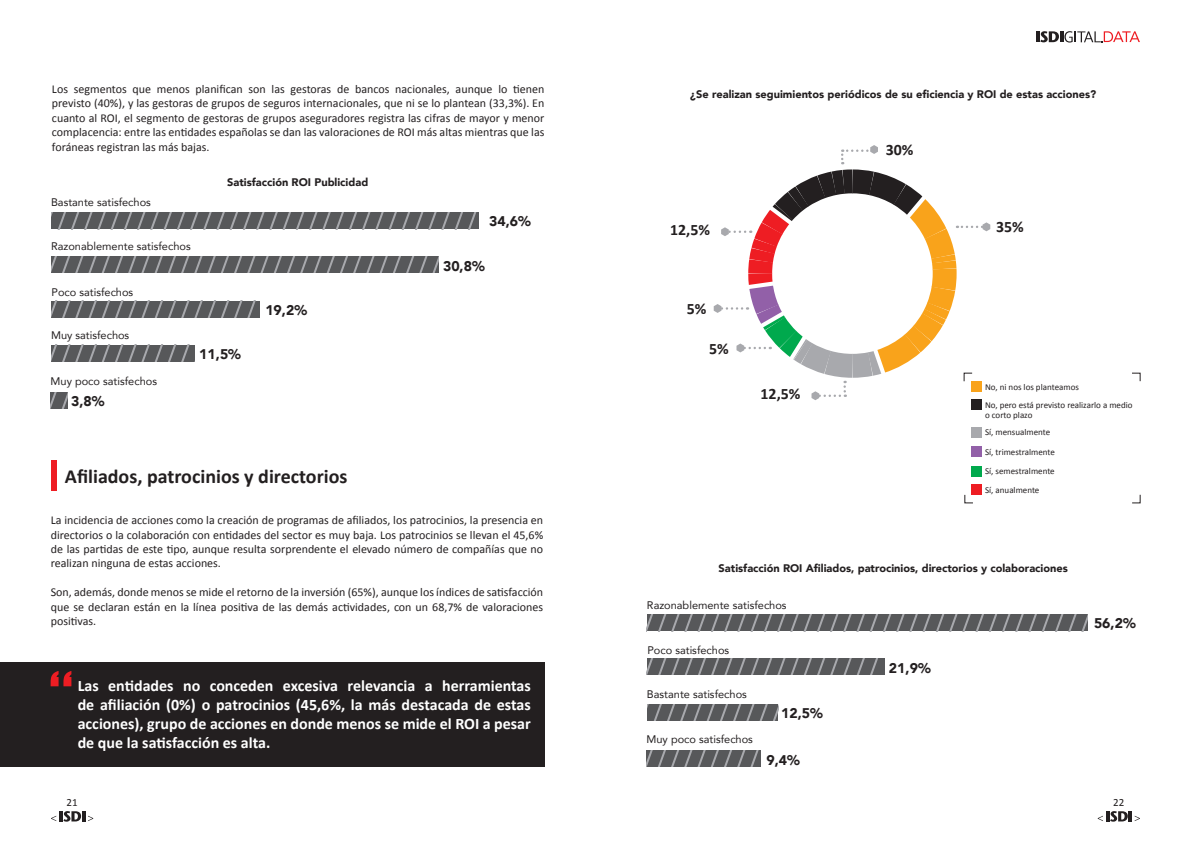
<style>
.page{position:relative;width:1191px;height:842px;background:#fff}
.page>*{position:absolute;margin:0;border:0;box-sizing:border-box;transform-origin:0 0}
.t1{font:700 20px "Calibri";color:#231f20}
.t2{font:700 16px/19.2px "Calibri";color:#fff;text-align:justify}
.t3{font:700 15.9px "Calibri";color:#231f20}
.t4{font:900 14px "Avenir";color:#231f20}
.t5{font:12px/14.4px "Calibri";color:#231f20;text-align:justify}
.t6{font:11px "Avenir";color:#231f20}
.t7{font:900 11px "Avenir";color:#231f20}
.t8{font:11px "Calibri";color:#231f20}
.t9{font:9px/19.5px "Calibri";color:#231f20}
</style>
<div class="page">
<div style="left:0;top:663px;width:544px;height:104px;background:#231f20"></div>
<svg style="left:51px;top:811px;width:42px;height:11px"></svg>
<svg style="left:51px;top:256px;width:388px;height:16px;background:#646567"></svg>
<svg style="left:51px;top:213px;width:428px;height:16px;background:#636467"></svg>
<svg style="left:51px;top:301px;width:209px;height:16px;background:#636467"></svg>
<svg style="left:51px;top:392px;width:17px;height:16px"></svg>
<svg style="left:51px;top:345px;width:143px;height:16px;background:#636467"></svg>
<div style="left:51px;top:461px;width:6px;height:30px;background:#ee1d23"></div>
<svg style="left:51px;top:671px;width:20px;height:15px"></svg>
<svg style="left:1097px;top:811px;width:43px;height:11px"></svg>
<svg style="left:1036px;top:31px;width:104px;height:12px"></svg>
<svg style="left:647px;top:615px;width:441px;height:16px;background:#646567"></svg>
<svg style="left:647px;top:704px;width:131px;height:17px;background:#636467"></svg>
<svg style="left:647px;top:659px;width:234px;height:16px;background:#646567"></svg>
<svg style="left:646px;top:751px;width:115px;height:16px;background:#646567"></svg>
<div style="left:970px;top:427px;width:11px;height:10px;background:#a8a9ad"></div>
<div style="left:970px;top:446px;width:11px;height:11px;background:#9260a8"></div>
<div style="left:970px;top:466px;width:11px;height:10px;background:#00a94d"></div>
<div style="left:970px;top:484px;width:11px;height:11px;background:#ee1d23"></div>
<div style="left:970px;top:399px;width:11px;height:11px;background:#231f20"></div>
<svg style="left:964px;top:494px;width:9px;height:10px"></svg>
<svg style="left:1132px;top:372px;width:9px;height:10px"></svg>
<svg style="left:1132px;top:494px;width:9px;height:10px"></svg>
<svg style="left:713px;top:145px;width:277px;height:255px"></svg>
<p class="t5" style="left:52px;top:83px;width:494px">Los segmentos que menos planifican son las gestoras de bancos nacionales, aunque lo tienen previsto (40%), y las gestoras de grupos de seguros internacionales, que ni se lo plantean (33,3%). En cuanto al ROI, el segmento de gestoras de grupos aseguradores registra las cifras de mayor y menor complacencia: entre las entidades españolas se dan las valoraciones de ROI más altas mientras que las foráneas registran las más bajas.</p>
<p class="t6" style="left:51px;top:195px;width:101px">Bastante satisfechos</p>
<p class="t6" style="left:51px;top:239px;width:141px">Razonablemente satisfechos</p>
<p class="t7" style="left:227px;top:175px;width:142px">Satisfacción ROI Publicidad</p>
<p class="t6" style="left:51px;top:285px;width:83px">Poco satisfechos</p>
<p class="t6" style="left:51px;top:328px;width:80px">Muy satisfechos</p>
<p class="t6" style="left:51px;top:374px;width:108px">Muy poco satisfechos</p>
<p class="t4" style="left:71px;top:392px;width:35px">3,8%</p>
<p class="t4" style="left:199px;top:345px;width:43px">11,5%</p>
<p class="t4" style="left:265px;top:301px;width:43px">19,2%</p>
<h1 class="t1" style="left:65px;top:468px;width:284px">Afiliados, patrocinios y directorios</h1>
<p class="t4" style="left:489px;top:212px;width:43px">34,6%</p>
<p class="t4" style="left:443px;top:257px;width:43px">30,8%</p>
<p class="t5" style="left:51px;top:514px;width:494px">La incidencia de acciones como la creación de programas de afiliados, los patrocinios, la presencia en directorios o la colaboración con entidades del sector es muy baja. Los patrocinios se llevan el 45,6% de las partidas de este tipo, aunque resulta sorprendente el elevado número de compañías que no realizan ninguna de estas acciones.</p>
<p class="t5" style="left:51px;top:586px;width:494px">Son, además, donde menos se mide el retorno de la inversión (65%), aunque los índices de satisfacción que se declaran están en la línea positiva de las demás actividades, con un 68,7% de valoraciones positivas.</p>
<h2 class="t2" style="left:78px;top:677px;width:454px">Las entidades no conceden excesiva relevancia a herramientas de afiliación (0%) o patrocinios (45,6%, la más destacada de estas acciones), grupo de acciones en donde menos se mide el ROI a pesar de que la satisfacción es alta.</h2>
<p class="t8" style="left:67px;top:797px;width:13px">21</p>
<p class="t7" style="left:690px;top:87px;width:407px">¿Se realizan seguimientos periódicos de su eficiencia y ROI de estas acciones?</p>
<h3 class="t3" style="left:885px;top:143px;width:29px">30%</h3>
<h3 class="t3" style="left:670px;top:223px;width:41px">12,5%</h3>
<h3 class="t3" style="left:996px;top:220px;width:29px">35%</h3>
<h3 class="t3" style="left:686px;top:302px;width:21px">5%</h3>
<h3 class="t3" style="left:709px;top:342px;width:21px">5%</h3>
<h3 class="t3" style="left:760px;top:387px;width:41px">12,5%</h3>
<p class="t9" style="left:985px;top:378px;width:95px">No, ni nos los planteamos</p>
<p class="t9" style="left:985px;top:423px;width:71px">Sí, mensualmente<br>Sí, trimestralmente<br>Sí, semestralmente</p>
<p class="t9" style="left:985px;top:481px;width:56px">Sí, anualmente</p>
<p class="t9" style="left:985px;top:401px;width:149px;line-height:10px">No, pero está previsto realizarlo a medio o corto plazo</p>
<p class="t7" style="left:718px;top:561px;width:351px">Satisfacción ROI Afiliados, patrocinios, directorios y colaboraciones</p>
<p class="t6" style="left:647px;top:598px;width:141px">Razonablemente satisfechos</p>
<p class="t6" style="left:647px;top:643px;width:83px">Poco satisfechos</p>
<p class="t6" style="left:647px;top:687px;width:101px">Bastante satisfechos</p>
<p class="t6" style="left:646px;top:732px;width:108px">Muy poco satisfechos</p>
<p class="t4" style="left:781px;top:703px;width:43px">12,5%</p>
<p class="t4" style="left:766px;top:751px;width:35px">9,4%</p>
<p class="t4" style="left:889px;top:659px;width:43px">21,9%</p>
<p class="t4" style="left:1094px;top:614px;width:43px">56,2%</p>
<p class="t8" style="left:1113px;top:797px;width:13px">22</p>
</div>
